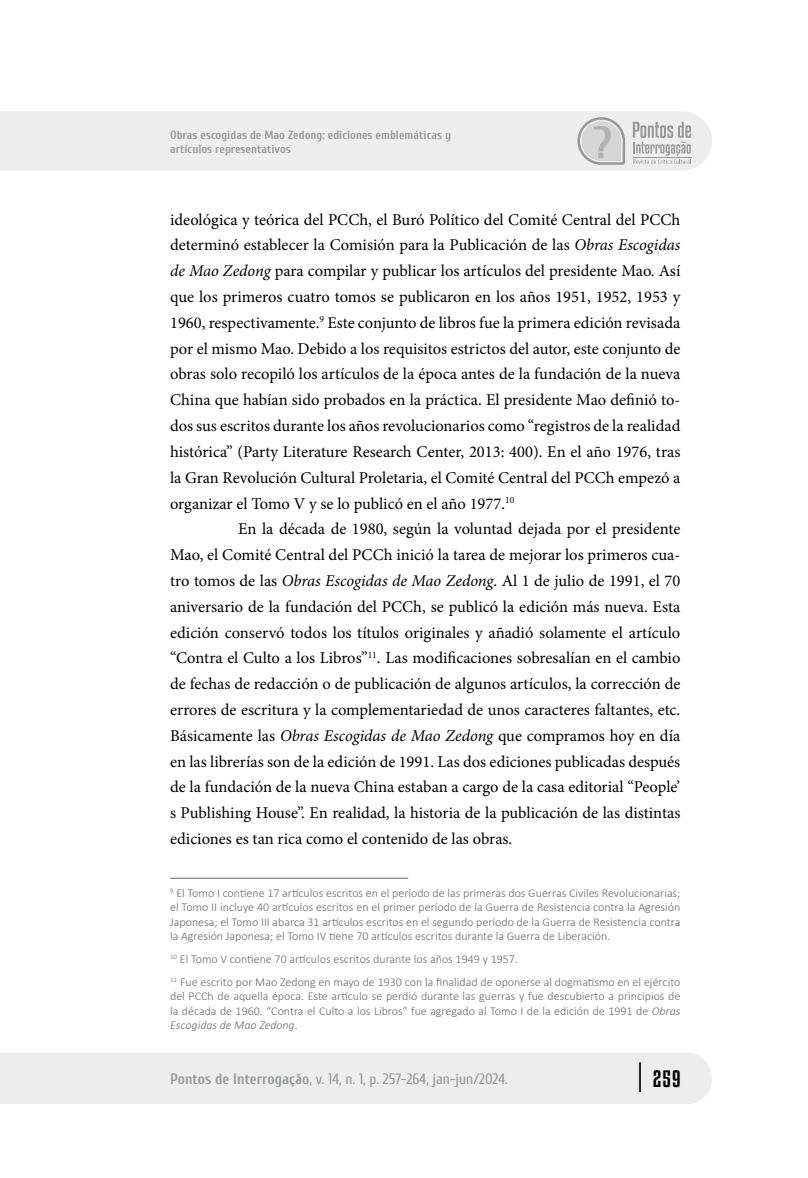
<style>
.page{position:relative;width:808px;height:1178px;background:#fff}
.page>*{position:absolute;margin:0;border:0;box-sizing:border-box;transform-origin:0 0}
.t1{font:21px "Kenyan Coffee Rg";color:#000}
.t2{font:16.5px "Minion Pro";color:#000}
.t3{font:15px "Cuprum";color:#969999}
.t4{font:300 12px/14.4px "Calibri";color:#666;text-align:justify}
.t5{font:700 12px/14.4px "Cuprum";color:#969999}
.s1{font-style:italic}
.s2{font-weight:700}
.s3{font-size:26.85px}
</style>
<div class="page">
<div style="left:0;top:1053px;width:712px;height:51px;background:#ededed"></div>
<div style="left:0;top:111px;width:712px;height:60px;background:#ededed"></div>
<svg style="left:633px;top:122px;width:58px;height:42px;background:#cecfcf"></svg>
<hr style="left:633px;top:157px;width:58px;height:1px;background:#969999">
<svg style="left:577px;top:117px;width:48px;height:48px;background:#cecece"></svg>
<hr style="left:170px;top:878px;width:238px;height:1px;background:#666">
<p class="t5" style="left:170px;top:127px;width:283px">Obras escogidas de Mao Zedong: ediciones emblemáticas y artículos representativos</p>
<p class="t2" style="left:170px;top:208px;width:512px">ideológica y teórica del PCCh, el Buró Político del Comité Central del PCCh</p>
<p class="t2" style="left:170px;top:234px;width:512px">determinó establecer la Comisión para la Publicación de las <span class="s1">Obras Escogidas</span></p>
<p class="t2" style="left:170px;top:260px;width:512px"><span class="s1">de Mao Zedong</span> para compilar y publicar los artículos del presidente Mao. Así</p>
<p class="t2" style="left:170px;top:286px;width:512px">que los primeros cuatro tomos se publicaron en los años 1951, 1952, 1953 y</p>
<p class="t2" style="left:170px;top:311px;width:512px">1960, respectivamente.<sup>9</sup> Este conjunto de libros fue la primera edición revisada</p>
<p class="t2" style="left:170px;top:337px;width:512px">por el mismo Mao. Debido a los requisitos estrictos del autor, este conjunto de</p>
<p class="t2" style="left:170px;top:363px;width:512px">obras solo recopiló los artículos de la época antes de la fundación de la nueva</p>
<p class="t2" style="left:170px;top:389px;width:512px">China que habían sido probados en la práctica. El presidente Mao definió to-</p>
<p class="t2" style="left:170px;top:415px;width:512px">dos sus escritos durante los años revolucionarios como “registros de la realidad</p>
<p class="t2" style="left:170px;top:441px;width:512px">histórica” (Party Literature Research Center, 2013: 400). En el año 1976, tras</p>
<p class="t2" style="left:170px;top:466px;width:512px">la Gran Revolución Cultural Proletaria, el Comité Central del PCCh empezó a</p>
<p class="t2" style="left:170px;top:492px;width:346px">organizar el Tomo V y se lo publicó en el año 1977.<sup>10</sup></p>
<p class="t2" style="left:238px;top:518px;width:444px">En la década de 1980, según la voluntad dejada por el presidente</p>
<p class="t2" style="left:170px;top:544px;width:512px">Mao, el Comité Central del PCCh inició la tarea de mejorar los primeros cua-</p>
<p class="t2" style="left:170px;top:569px;width:512px">tro tomos de las <span class="s1">Obras Escogidas de Mao Zedong</span>. Al 1 de julio de 1991, el 70</p>
<p class="t2" style="left:170px;top:595px;width:512px">aniversario de la fundación del PCCh, se publicó la edición más nueva. Esta</p>
<p class="t2" style="left:170px;top:621px;width:512px">edición conservó todos los títulos originales y añadió solamente el artículo</p>
<p class="t2" style="left:170px;top:647px;width:512px">“Contra el Culto a los Libros”<sup>11</sup>. Las modificaciones sobresalían en el cambio</p>
<p class="t2" style="left:170px;top:673px;width:512px">de fechas de redacción o de publicación de algunos artículos, la corrección de</p>
<p class="t2" style="left:170px;top:698px;width:512px">errores de escritura y la complementariedad de unos caracteres faltantes, etc.</p>
<p class="t2" style="left:170px;top:724px;width:512px">Básicamente las <span class="s1">Obras Escogidas de Mao Zedong</span> que compramos hoy en día</p>
<p class="t2" style="left:170px;top:750px;width:512px">en las librerías son de la edición de 1991. Las dos ediciones publicadas después</p>
<p class="t2" style="left:170px;top:776px;width:512px">de la fundación de la nueva China estaban a cargo de la casa editorial “People’</p>
<p class="t2" style="left:170px;top:802px;width:512px">s Publishing House”. En realidad, la historia de la publicación de las distintas</p>
<p class="t2" style="left:170px;top:828px;width:344px">ediciones es tan rica como el contenido de las obras.</p>
<p class="t4" style="left:170px;top:885px;width:512px"><sup>9</sup> El Tomo I contiene 17 artículos escritos en el período de las primeras dos Guerras Civiles Revolucionarias; el Tomo II incluye 40 artículos escritos en el primer período de la Guerra de Resistencia contra la Agresión Japonesa; el Tomo III abarca 31 artículos escritos en el segundo período de la Guerra de Resistencia contra la Agresión Japonesa; el Tomo IV tiene 70 artículos escritos durante la Guerra de Liberación.</p>
<p class="t4" style="left:170px;top:947px;width:512px;line-height:23px"><sup>10</sup> El Tomo V contiene 70 artículos escritos durante los años 1949 y 1957.<br><sup>11</sup> Fue escrito por Mao Zedong en mayo de 1930 con la finalidad de oponerse al dogmatismo en el ejército</p>
<p class="t4" style="left:170px;top:989px;width:512px">del PCCh de aquella época. Este artículo se perdió durante las guerras y fue descubierto a principios de la década de 1960. “Contra el Culto a los Libros” fue agregado al Tomo I de la edición de 1991 de <span class="s1">Obras Escogidas de Mao Zedong</span>.</p>
<p class="t3" style="left:170px;top:1068px;width:339px"><span class="s2">Pontos de Interrogação</span>, v. 14, n. 1, p. 257-264, jan-jun/2024.</p>
<p class="t1" style="left:638px;top:1065px;width:44px"><span class="s3">|</span> 259</p>
</div>
